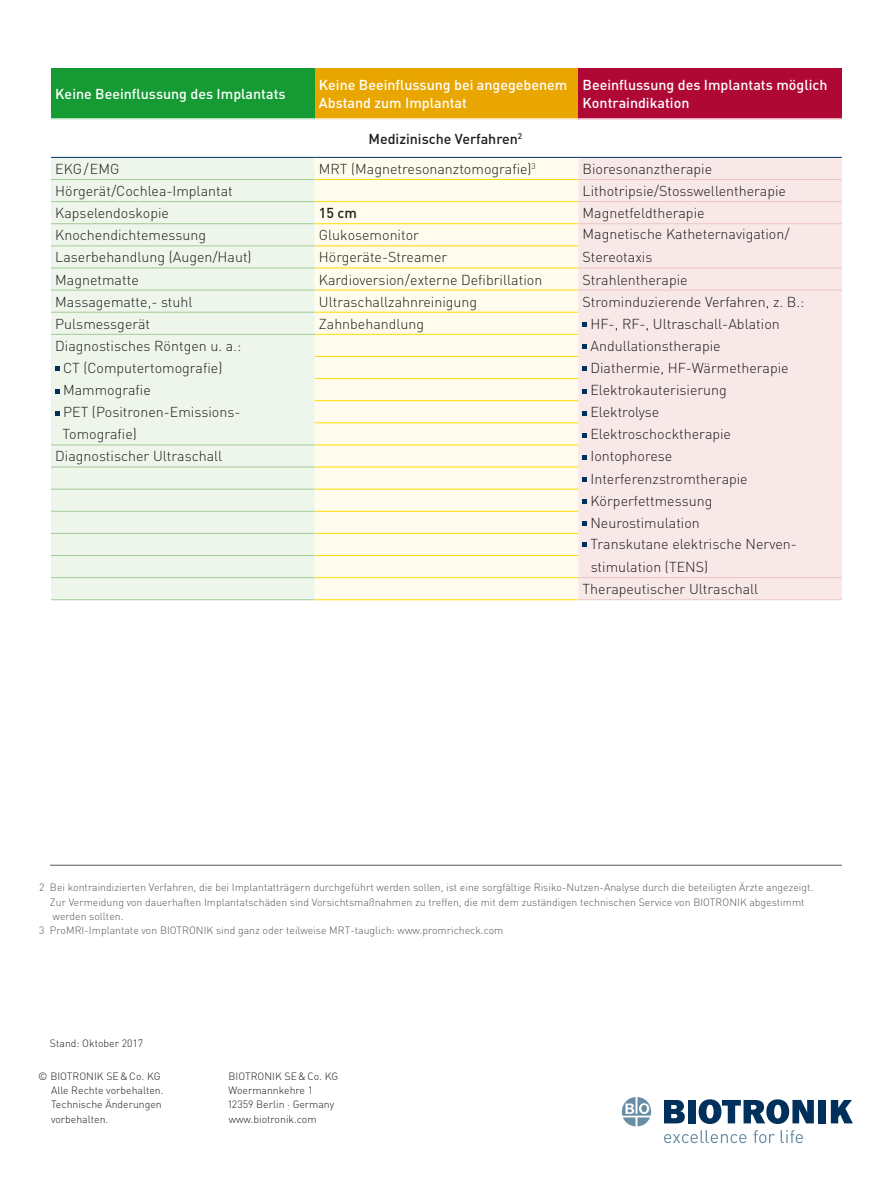
<style>
.page{position:relative;width:893px;height:1191px;background:#fff}
.page>*{position:absolute;margin:0;border:0;box-sizing:border-box;transform-origin:0 0}
.t1{font:300 14.25px/22px "DIN Pro";color:#1d1d1b}
.t2{font:500 14.25px/18px "DIN Pro";color:#fff}
.t3{font:500 14.25px "DIN Pro";color:#1d1d1b}
.t4{font:300 10.5px "DIN Pro";color:#575756}
.t5{font:300 10.5px/14.4px "DIN Pro";color:#1d1d1b}
</style>
<div class="page">
<svg style="left:664px;top:1130px;width:82px;height:13px"></svg>
<svg style="left:753px;top:1130px;width:22px;height:13px"></svg>
<svg style="left:781px;top:1130px;width:22px;height:13px"></svg>
<svg style="left:831px;top:1100px;width:22px;height:23px"></svg>
<svg style="left:664px;top:1100px;width:21px;height:23px"></svg>
<div style="left:688px;top:1100px;width:7px;height:23px;background:#00305b"></div>
<div style="left:819px;top:1100px;width:7px;height:23px;background:#00305b"></div>
<svg style="left:699px;top:1099px;width:115px;height:25px"></svg>
<svg style="left:622px;top:1097px;width:29px;height:29px"></svg>
<div style="left:51px;top:68px;width:264px;height:51px;background:#159a34"></div>
<div style="left:315px;top:68px;width:263px;height:51px;background:#eaa600"></div>
<div style="left:578px;top:68px;width:264px;height:51px;background:#b00835"></div>
<div style="left:51px;top:158px;width:264px;height:441px;background:#eef5eb"></div>
<div style="left:315px;top:158px;width:263px;height:441px;background:#fffced"></div>
<div style="left:578px;top:158px;width:264px;height:441px;background:#f8e8e7"></div>
<hr style="left:51px;top:118px;width:264px;height:2px;background:#fff">
<hr style="left:315px;top:118px;width:263px;height:2px;background:#fff">
<hr style="left:578px;top:118px;width:264px;height:2px;background:#fff">
<hr style="left:315px;top:179px;width:263px;height:1px;background:#fd0">
<hr style="left:315px;top:201px;width:263px;height:1px;background:#fd0">
<hr style="left:315px;top:223px;width:263px;height:1px;background:#fd0">
<hr style="left:315px;top:246px;width:263px;height:1px;background:#fd0">
<hr style="left:315px;top:268px;width:263px;height:1px;background:#fd0">
<hr style="left:315px;top:290px;width:263px;height:1px;background:#fd0">
<hr style="left:315px;top:312px;width:263px;height:1px;background:#fd0">
<hr style="left:315px;top:334px;width:263px;height:1px;background:#fd0">
<hr style="left:315px;top:356px;width:263px;height:1px;background:#fd0">
<hr style="left:315px;top:378px;width:263px;height:1px;background:#fd0">
<hr style="left:315px;top:400px;width:263px;height:1px;background:#fd0">
<hr style="left:315px;top:422px;width:263px;height:1px;background:#fd0">
<hr style="left:315px;top:445px;width:263px;height:1px;background:#fd0">
<hr style="left:315px;top:467px;width:263px;height:1px;background:#fd0">
<hr style="left:315px;top:489px;width:263px;height:1px;background:#fd0">
<hr style="left:315px;top:511px;width:263px;height:1px;background:#fd0">
<hr style="left:315px;top:533px;width:263px;height:1px;background:#fd0">
<hr style="left:315px;top:555px;width:263px;height:1px;background:#fd0">
<hr style="left:315px;top:577px;width:263px;height:1px;background:#fd0">
<hr style="left:315px;top:599px;width:263px;height:1px;background:#fd0">
<hr style="left:51px;top:157px;width:264px;height:1px;background:#00305b">
<hr style="left:315px;top:157px;width:263px;height:1px;background:#00305b">
<hr style="left:51px;top:179px;width:264px;height:1px;background:#a4ca95">
<hr style="left:51px;top:201px;width:264px;height:1px;background:#a4ca95">
<hr style="left:51px;top:223px;width:264px;height:1px;background:#a4ca95">
<hr style="left:51px;top:246px;width:264px;height:1px;background:#a4ca95">
<hr style="left:51px;top:268px;width:264px;height:1px;background:#a4ca95">
<hr style="left:51px;top:290px;width:264px;height:1px;background:#a4ca95">
<hr style="left:51px;top:312px;width:264px;height:1px;background:#a4ca95">
<hr style="left:51px;top:334px;width:264px;height:1px;background:#a4ca95">
<hr style="left:51px;top:445px;width:264px;height:1px;background:#a4ca95">
<hr style="left:51px;top:467px;width:264px;height:1px;background:#a4ca95">
<hr style="left:51px;top:511px;width:264px;height:1px;background:#a4ca95">
<hr style="left:51px;top:533px;width:264px;height:1px;background:#a4ca95">
<hr style="left:51px;top:555px;width:264px;height:1px;background:#a4ca95">
<hr style="left:51px;top:577px;width:264px;height:1px;background:#a4ca95">
<hr style="left:51px;top:599px;width:264px;height:1px;background:#a4ca95">
<hr style="left:578px;top:179px;width:264px;height:1px;background:#ecc6c3">
<hr style="left:578px;top:201px;width:264px;height:1px;background:#ecc6c3">
<hr style="left:578px;top:268px;width:264px;height:1px;background:#ecc6c3">
<hr style="left:578px;top:599px;width:264px;height:1px;background:#ecc6c3">
<hr style="left:578px;top:577px;width:264px;height:1px;background:#ecc6c3">
<hr style="left:51px;top:489px;width:264px;height:1px;background:#a4ca95">
<hr style="left:578px;top:223px;width:264px;height:1px;background:#ecc6c3">
<hr style="left:578px;top:290px;width:264px;height:1px;background:#ecc6c3">
<hr style="left:578px;top:157px;width:264px;height:1px;background:#00305b">
<svg style="left:583px;top:322px;width:4px;height:5px"></svg>
<svg style="left:583px;top:345px;width:4px;height:4px"></svg>
<svg style="left:55px;top:367px;width:5px;height:4px"></svg>
<svg style="left:583px;top:367px;width:4px;height:4px"></svg>
<svg style="left:55px;top:389px;width:5px;height:4px"></svg>
<svg style="left:583px;top:389px;width:4px;height:4px"></svg>
<svg style="left:55px;top:411px;width:5px;height:4px"></svg>
<svg style="left:583px;top:411px;width:4px;height:4px"></svg>
<svg style="left:583px;top:433px;width:4px;height:4px"></svg>
<svg style="left:583px;top:455px;width:4px;height:4px"></svg>
<svg style="left:583px;top:477px;width:4px;height:4px"></svg>
<svg style="left:583px;top:499px;width:4px;height:5px"></svg>
<svg style="left:583px;top:521px;width:4px;height:5px"></svg>
<svg style="left:583px;top:542px;width:4px;height:4px"></svg>
<hr style="left:50px;top:865px;width:792px;height:1px;background:#575756">
<p class="t2" style="left:55px;top:84px;width:232px">Keine Beeinflussung des Implantats</p>
<p class="t2" style="left:319px;top:75px;width:250px">Keine Beeinflussung bei angegebenem<br>Abstand zum Implantat</p>
<p class="t2" style="left:583px;top:75px;width:246px">Beeinflussung des Implantats möglich<br>Kontraindikation</p>
<p class="t3" style="left:368px;top:129px;width:155px">Medizinische Verfahren<sup>2</sup></p>
<p class="t1" style="left:55px;top:157px;width:66px">EKG/EMG</p>
<p class="t1" style="left:319px;top:157px;width:218px">MRT (Magnetresonanztomografie)<sup>3</sup></p>
<p class="t1" style="left:583px;top:157px;width:131px">Bioresonanztherapie</p>
<p class="t1" style="left:55px;top:179px;width:179px">Hörgerät/Cochlea-Implantat</p>
<p class="t1" style="left:583px;top:179px;width:205px">Lithotripsie/Stosswellentherapie</p>
<p class="t1" style="left:55px;top:201px;width:115px">Kapselendoskopie</p>
<p class="t3" style="left:319px;top:203px;width:40px">15 cm</p>
<p class="t1" style="left:583px;top:201px;width:124px">Magnetfeldtherapie</p>
<p class="t1" style="left:55px;top:223px;width:152px">Knochendichtemessung</p>
<p class="t1" style="left:319px;top:223px;width:102px">Glukosemonitor</p>
<p class="t1" style="left:583px;top:222px;width:208px">Magnetische Katheternavigation/</p>
<p class="t1" style="left:55px;top:246px;width:198px">Laserbehandlung (Augen/Haut)</p>
<p class="t1" style="left:319px;top:246px;width:130px">Hörgeräte-Streamer</p>
<p class="t1" style="left:583px;top:246px;width:71px">Stereotaxis</p>
<p class="t1" style="left:55px;top:268px;width:85px">Magnetmatte</p>
<p class="t1" style="left:319px;top:268px;width:225px">Kardioversion/externe Defibrillation</p>
<p class="t1" style="left:583px;top:268px;width:107px">Strahlentherapie</p>
<p class="t1" style="left:55px;top:290px;width:139px">Massagematte,- stuhl</p>
<p class="t1" style="left:319px;top:290px;width:160px">Ultraschallzahnreinigung</p>
<p class="t1" style="left:583px;top:290px;width:223px">Strominduzierende Verfahren, z. B.:</p>
<p class="t1" style="left:55px;top:312px;width:96px">Pulsmessgerät</p>
<p class="t1" style="left:319px;top:312px;width:107px">Zahnbehandlung</p>
<p class="t1" style="left:590px;top:312px;width:191px">HF-, RF-, Ultraschall-Ablation</p>
<p class="t1" style="left:55px;top:334px;width:187px">Diagnostisches Röntgen u. a.:</p>
<p class="t1" style="left:590px;top:334px;width:132px">Andullationstherapie</p>
<p class="t1" style="left:63px;top:356px;width:161px">CT (Computertomografie)</p>
<p class="t1" style="left:590px;top:356px;width:200px">Diathermie, HF-Wärmetherapie</p>
<p class="t1" style="left:63px;top:378px;width:89px">Mammografie</p>
<p class="t1" style="left:590px;top:378px;width:138px">Elektrokauterisierung</p>
<p class="t1" style="left:63px;top:400px;width:179px">PET (Positronen-Emissions-</p>
<p class="t1" style="left:590px;top:400px;width:70px">Elektrolyse</p>
<p class="t1" style="left:63px;top:422px;width:76px">Tomografie)</p>
<p class="t1" style="left:590px;top:422px;width:142px">Elektroschocktherapie</p>
<p class="t1" style="left:55px;top:445px;width:169px">Diagnostischer Ultraschall</p>
<p class="t1" style="left:590px;top:445px;width:159px">Iontophorese<br>Interferenzstromtherapie<br>Körperfettmessung<br>Neurostimulation</p>
<p class="t1" style="left:590px;top:531px;width:208px;line-height:23.4px">Transkutane elektrische Nerven&shy;stimulation (TENS)</p>
<p class="t1" style="left:583px;top:577px;width:177px">Therapeutischer Ultraschall</p>
<p class="t4" style="left:39px;top:880px;width:776px">2 Bei kontraindizierten Verfahren, die bei Implantatträgern durchgeführt werden sollen, ist eine sorgfältige Risiko-Nutzen-Analyse durch die beteiligten Ärzte angezeigt.</p>
<p class="t4" style="left:50px;top:894px;width:756px">Zur Vermeidung von dauerhaften Implantatschäden sind Vorsichtsmaßnahmen zu treffen, die mit dem zuständigen technischen Service von BIOTRONIK abgestimmt</p>
<p class="t4" style="left:53px;top:909px;width:72px">werden sollten.</p>
<p class="t4" style="left:39px;top:923px;width:466px">3 ProMRI-Implantate von BIOTRONIK sind ganz oder teilweise MRT-tauglich: www.promricheck.com</p>
<p class="t5" style="left:50px;top:1036px;width:95px">Stand: Oktober 2017</p>
<p class="t5" style="left:51px;top:1068px;width:114px;text-indent:-13px">© BIOTRONIK SE&amp;Co. KG<br>Alle Rechte vorbehalten.<br>Technische Änderungen vorbehalten.</p>
<p class="t5" style="left:227px;top:1068px;width:112px">BIOTRONIK SE&amp;Co. KG<br>Woermannkehre 1<br>12359 Berlin · Germany www.biotronik.com</p>
</div>
